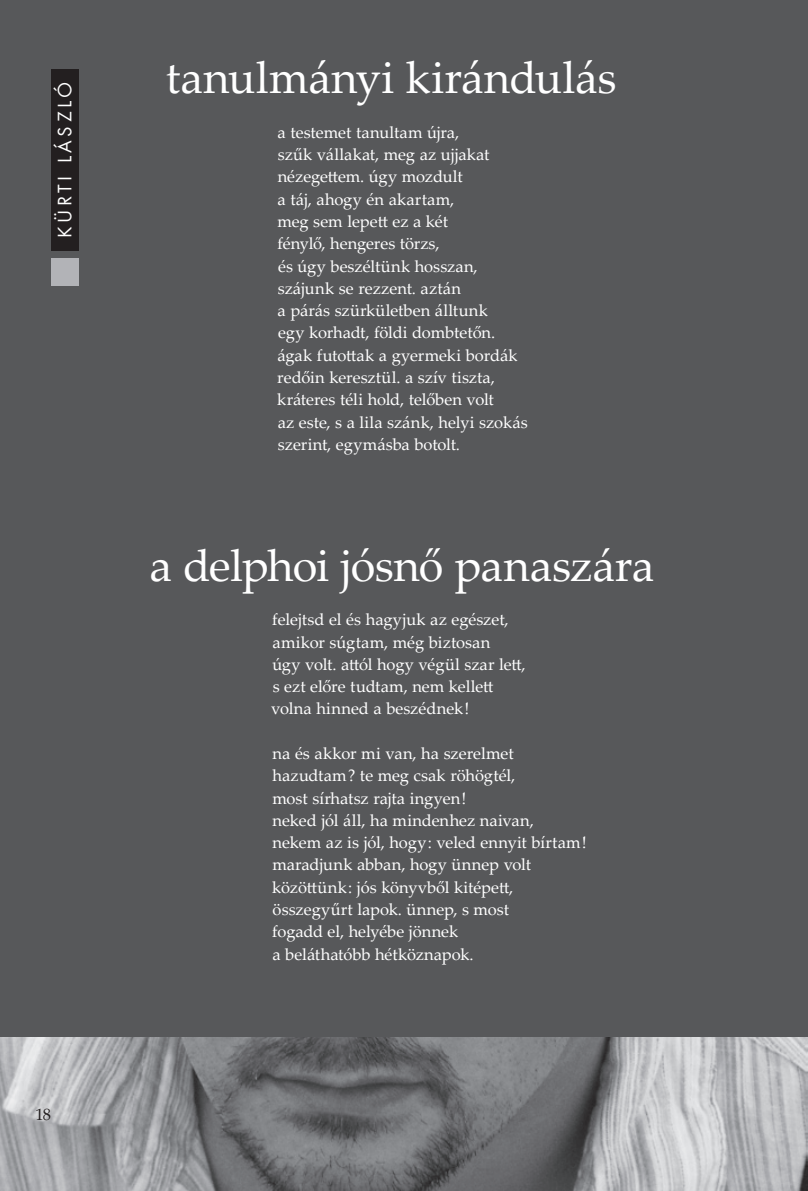
<style>
.page{position:relative;width:808px;height:1191px;background:#57585a}
.page>*{position:absolute;margin:0;border:0;box-sizing:border-box;transform-origin:0 0}
.t1{font:45px "Palatino Linotype";letter-spacing:-.01em;color:#fff}
.t2{font:20.25px "Futura TEE";letter-spacing:.175em;color:#fff}
.t3{font:16.5px/22.4px "Palatino Linotype";letter-spacing:-.005em;color:#fff}
.t4{font:16.5px "Palatino Linotype";color:#231f20}
</style>
<div class="page">
<img style="left:0;top:1037px;width:808px;height:154px">
<div style="left:51px;top:259px;width:27px;height:27px;background:#b2b3b7"></div>
<div style="left:51px;top:69px;width:27px;height:182px;background:#231f20"></div>
<p class="t2" style="left:53px;top:238px;width:158px;rotate:-90deg">Kürti László</p>
<p class="t4" style="left:35px;top:1102px;width:17px">18</p>
<h1 class="t1" style="left:166px;top:46px;width:452px">tanulmányi kirándulás</h1>
<p class="t3" style="left:277px;top:120px;width:252px">a testemet tanultam újra,<br>szűk vállakat, meg az ujjakat nézegettem. úgy mozdult<br>a táj, ahogy én akartam,<br>meg sem lepett ez a két<br>fénylő, hengeres törzs,<br>és úgy beszéltünk hosszan, szájunk se rezzent. aztán<br>a párás szürkületben álltunk<br>egy korhadt, földi dombtetőn. ágak futottak a gyermeki bordák redőin keresztül. a szív tiszta, kráteres téli hold, telőben volt<br>az este, s a lila szánk, helyi szokás szerint, egymásba botolt.</p>
<h1 class="t1" style="left:149px;top:533px;width:506px">a delphoi jósnő panaszára</h1>
<p class="t3" style="left:271px;top:608px;width:256px">felejtsd el és hagyjuk az egészet, amikor súgtam, még biztosan<br>úgy volt. attól hogy végül szar lett, s ezt előre tudtam, nem kellett volna hinned a beszédnek !</p>
<p class="t3" style="left:272px;top:741px;width:316px">na és akkor mi van, ha szerelmet hazudtam ? te meg csak röhögtél,<br>most sírhatsz rajta ingyen !<br>neked jól áll, ha mindenhez naivan,<br>nekem az is jól, hogy : veled ennyit bírtam ! maradjunk abban, hogy ünnep volt közöttünk : jós könyvből kitépett, összegyűrt lapok. ünnep, s most<br>fogadd el, helyébe jönnek<br>a beláthatóbb hétköznapok.</p>
</div>
